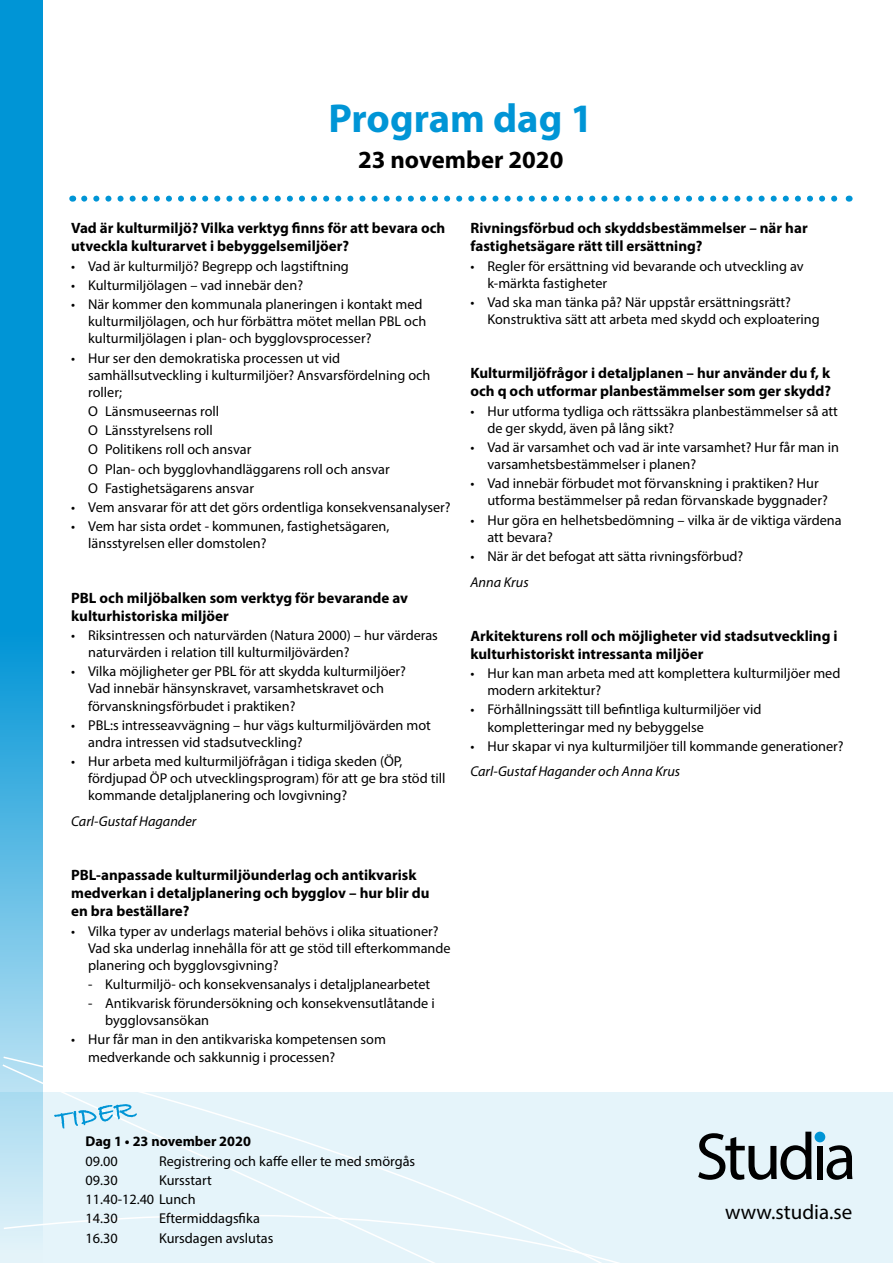
<style>
.page{position:relative;width:893px;height:1263px;background:#fff}
.page>*{position:absolute;margin:0;border:0;box-sizing:border-box;transform-origin:0 0}
.t1{font:700 40.5px "Myriad Pro";color:#0095d6}
.t2{font:700 24.75px "Myriad Pro";color:#000}
.t3{font:21px "Myriad Pro";color:#000}
.t4{font:700 15px/18px "Myriad Pro";color:#000}
.t5{font:14.25px/17.1px "Myriad Pro";color:#000}
.t6{font:italic 14.25px "Myriad Pro";color:#000}
.t7{font:700 14.25px "Myriad Pro";color:#000}
</style>
<div class="page">
<div style="left:0;top:1093px;width:893px;height:170px;background:#e5f4fa"></div>
<svg style="left:0;top:0;width:43px;height:1228px;background:#23a3db"></svg>
<svg style="left:791px;top:1132px;width:21px;height:48px"></svg>
<div style="left:817px;top:1146px;width:6px;height:33px;background:#000"></div>
<svg style="left:827px;top:1145px;width:25px;height:35px"></svg>
<div style="left:815px;top:1132px;width:10px;height:10px;background:#0095d6;border-radius:50%"></div>
<svg style="left:2px;top:1055px;width:789px;height:208px"></svg>
<svg style="left:84px;top:196px;width:754px;height:6px"></svg>
<svg style="left:54px;top:1104px;width:83px;height:24px"></svg>
<h1 class="t1" style="left:328px;top:92px;width:266px">Program dag 1</h1>
<h2 class="t2" style="left:358px;top:143px;width:207px">23 november 2020</h2>
<p class="t4" style="left:71px;top:219px;width:376px">Vad är kulturmiljö? Vilka verktyg finns för att bevara och utveckla kulturarvet i bebyggelsemiljöer?</p>
<p class="t5" style="left:71px;top:257px;width:279px">• Vad är kulturmiljö? Begrepp och lagstiftning</p>
<p class="t5" style="left:71px;top:276px;width:233px">• Kulturmiljölagen – vad innebär den?</p>
<p class="t5" style="left:88px;top:296px;width:340px;text-indent:-17px">• När kommer den kommunala planeringen i kontakt med kulturmiljölagen, och hur förbättra mötet mellan PBL och kulturmiljölagen i plan- och bygglovsprocesser?</p>
<p class="t5" style="left:88px;top:349px;width:344px;text-indent:-17px">• Hur ser den demokratiska processen ut vid samhällsutveckling i kulturmiljöer? Ansvarsfördelning och roller;</p>
<p class="t5" style="left:88px;top:401px;width:303px;line-height:19.2px">O Länsmuseernas roll<br>O Länsstyrelsens roll<br>O Politikens roll och ansvar<br>O Plan- och bygglovhandläggarens roll och ansvar<br>O Fastighetsägarens ansvar</p>
<p class="t5" style="left:71px;top:498px;width:381px">• Vem ansvarar för att det görs ordentliga konsekvensanalyser?</p>
<p class="t5" style="left:88px;top:518px;width:303px;text-indent:-17px">• Vem har sista ordet - kommunen, fastighetsägaren, länsstyrelsen eller domstolen?</p>
<p class="t4" style="left:71px;top:588px;width:338px">PBL och miljöbalken som verktyg för bevarande av kulturhistoriska miljöer</p>
<p class="t5" style="left:88px;top:626px;width:351px;text-indent:-17px">• Riksintressen och naturvärden (Natura 2000) – hur värderas naturvärden i relation till kulturmiljövärden?</p>
<p class="t5" style="left:88px;top:663px;width:319px;text-indent:-17px">• Vilka möjligheter ger PBL för att skydda kulturmiljöer?<br>Vad innebär hänsynskravet, varsamhetskravet och förvanskningsförbudet i praktiken?</p>
<p class="t5" style="left:88px;top:716px;width:344px;text-indent:-17px">• PBL:s intresseavvägning – hur vägs kulturmiljövärden mot andra intressen vid stadsutveckling?</p>
<p class="t5" style="left:88px;top:752px;width:359px;text-indent:-17px">• Hur arbeta med kulturmiljöfrågan i tidiga skeden (ÖP, fördjupad ÖP och utvecklingsprogram) för att ge bra stöd till kommande detaljplanering och lovgivning?</p>
<p class="t6" style="left:71px;top:813px;width:127px">Carl-Gustaf Hagander</p>
<p class="t4" style="left:71px;top:866px;width:360px">PBL-anpassade kulturmiljöunderlag och antikvarisk medverkan i detaljplanering och bygglov – hur blir du en bra beställare?</p>
<p class="t5" style="left:88px;top:922px;width:364px;text-indent:-17px">• Vilka typer av underlags material behövs i olika situationer?<br>Vad ska underlag innehålla för att ge stöd till efterkommande planering och bygglovsgivning?</p>
<p class="t5" style="left:88px;top:975px;width:344px">- Kulturmiljö- och konsekvensanalys i detaljplanearbetet</p>
<p class="t5" style="left:105px;top:994px;width:331px;text-indent:-17px">- Antikvarisk förundersökning och konsekvensutlåtande i bygglovsansökan</p>
<p class="t5" style="left:88px;top:1031px;width:299px;text-indent:-17px">• Hur får man in den antikvariska kompetensen som medverkande och sakkunnig i processen?</p>
<p class="t4" style="left:470px;top:219px;width:339px">Rivningsförbud och skyddsbestämmelser – när har fastighetsägare rätt till ersättning?</p>
<p class="t5" style="left:487px;top:257px;width:318px;text-indent:-17px">• Regler för ersättning vid bevarande och utveckling av k-märkta fastigheter</p>
<p class="t5" style="left:487px;top:293px;width:334px;text-indent:-17px">• Vad ska man tänka på? När uppstår ersättningsrätt?<br>Konstruktiva sätt att arbeta med skydd och exploatering</p>
<p class="t4" style="left:470px;top:364px;width:362px">Kulturmiljöfrågor i detaljplanen – hur använder du f, k och q och utformar planbestämmelser som ger skydd?</p>
<p class="t5" style="left:487px;top:402px;width:352px;text-indent:-17px">• Hur utforma tydliga och rättssäkra planbestämmelser så att de ger skydd, även på lång sikt?</p>
<p class="t5" style="left:487px;top:438px;width:353px;text-indent:-17px">• Vad är varsamhet och vad är inte varsamhet? Hur får man in varsamhetsbestämmelser i planen?</p>
<p class="t5" style="left:487px;top:475px;width:342px;text-indent:-17px">• Vad innebär förbudet mot förvanskning i praktiken? Hur utforma bestämmelser på redan förvanskade byggnader?</p>
<p class="t5" style="left:487px;top:511px;width:356px;text-indent:-17px">• Hur göra en helhetsbedömning – vilka är de viktiga värdena att bevara?</p>
<p class="t5" style="left:470px;top:547px;width:274px">• När är det befogat att sätta rivningsförbud?</p>
<p class="t6" style="left:470px;top:574px;width:60px">Anna Krus</p>
<p class="t4" style="left:470px;top:626px;width:369px">Arkitekturens roll och möjligheter vid stadsutveckling i kulturhistoriskt intressanta miljöer</p>
<p class="t5" style="left:487px;top:665px;width:354px;text-indent:-17px">• Hur kan man arbeta med att komplettera kulturmiljöer med modern arkitektur?</p>
<p class="t5" style="left:487px;top:701px;width:275px;text-indent:-17px">• Förhållningssätt till befintliga kulturmiljöer vid kompletteringar med ny bebyggelse</p>
<p class="t5" style="left:470px;top:737px;width:375px">• Hur skapar vi nya kulturmiljöer till kommande generationer?</p>
<p class="t6" style="left:470px;top:764px;width:211px">Carl-Gustaf Hagander och Anna Krus</p>
<p class="t7" style="left:86px;top:1132px;width:167px">Dag 1 • 23 november 2020</p>
<p class="t5" style="left:86px;top:1152px;width:34px">09.00</p>
<p class="t5" style="left:159px;top:1152px;width:258px">Registrering och kaffe eller te med smörgås</p>
<p class="t5" style="left:86px;top:1171px;width:34px">09.30</p>
<p class="t5" style="left:86px;top:1170px;width:128px;line-height:19.2px;text-indent:74px">Kursstart<br>11.40-12.40 Lunch<br>14.30</p>
<p class="t5" style="left:159px;top:1210px;width:102px">Eftermiddagsfika</p>
<p class="t5" style="left:86px;top:1229px;width:34px">16.30</p>
<p class="t5" style="left:159px;top:1229px;width:116px">Kursdagen avslutas</p>
<h3 class="t3" style="left:725px;top:1199px;width:129px">www.studia.se</h3>
</div>
